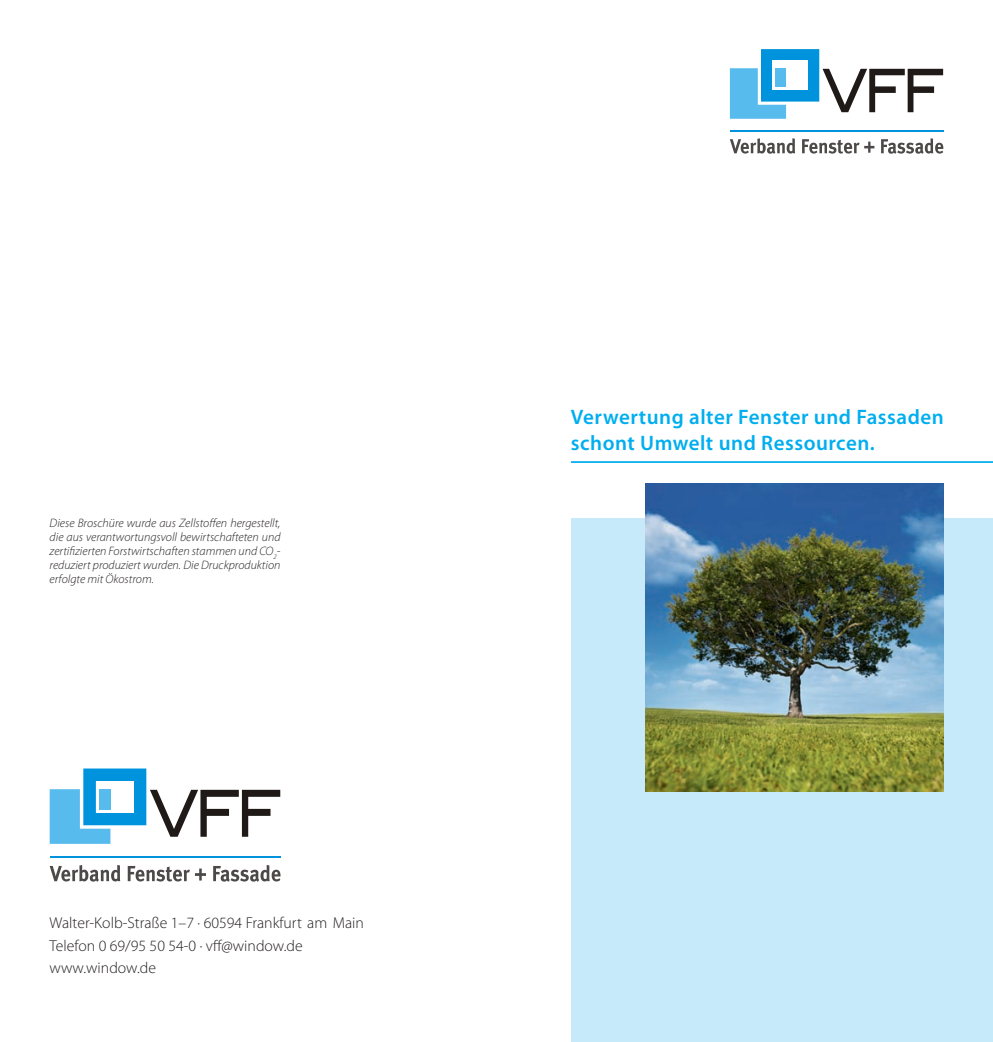
<style>
.page{position:relative;width:993px;height:1042px;background:#fff}
.page>*{position:absolute;margin:0;border:0;box-sizing:border-box;transform-origin:0 0}
.t1{font:600 21px/25.2px "Myriad Pro";letter-spacing:.025em;color:#00aeef}
.t2{font:300 15.75px/22.8px "Myriad Pro";color:#231f20}
.t3{font:italic 300 12.25px/14px "Myriad Pro";color:#231f20;text-align:justify}
</style>
<div class="page">
<hr style="left:50px;top:856px;width:230px;height:1px;background:#0093dd">
<svg style="left:50px;top:865px;width:70px;height:17px"></svg>
<svg style="left:128px;top:866px;width:78px;height:15px"></svg>
<svg style="left:213px;top:865px;width:67px;height:17px"></svg>
<svg style="left:50px;top:768px;width:230px;height:76px"></svg>
<hr style="left:729px;top:130px;width:214px;height:1px;background:#0093dd">
<svg style="left:730px;top:138px;width:65px;height:16px"></svg>
<svg style="left:802px;top:139px;width:72px;height:15px"></svg>
<svg style="left:881px;top:138px;width:62px;height:16px"></svg>
<svg style="left:729px;top:49px;width:213px;height:70px"></svg>
<div style="left:570px;top:518px;width:422px;height:524px;background:#c6eafa"></div>
<hr style="left:570px;top:461px;width:422px;height:2px;background:#00aeef">
<img style="left:645px;top:484px;width:298px;height:307px">
<p class="t3" style="left:50px;top:516px;width:232px">Diese Broschüre wurde aus Zellstoffen hergestellt, die aus verantwortungsvoll bewirtschafteten und zertifizierten Forstwirtschaften stammen und CO<sub>2</sub>- reduziert produziert wurden. Die Druckproduktion erfolgte mit Ökostrom.</p>
<p class="t2" style="left:50px;top:911px;width:316px">Walter-Kolb-Straße 1–7 · 60594 Frankfurt am Main<br>Telefon 0 69/95 50 54-0 · vff@window.de www.window.de</p>
<h1 class="t1" style="left:570px;top:404px;width:374px">Verwertung alter Fenster und Fassaden schont Umwelt und Ressourcen.</h1>
</div>
